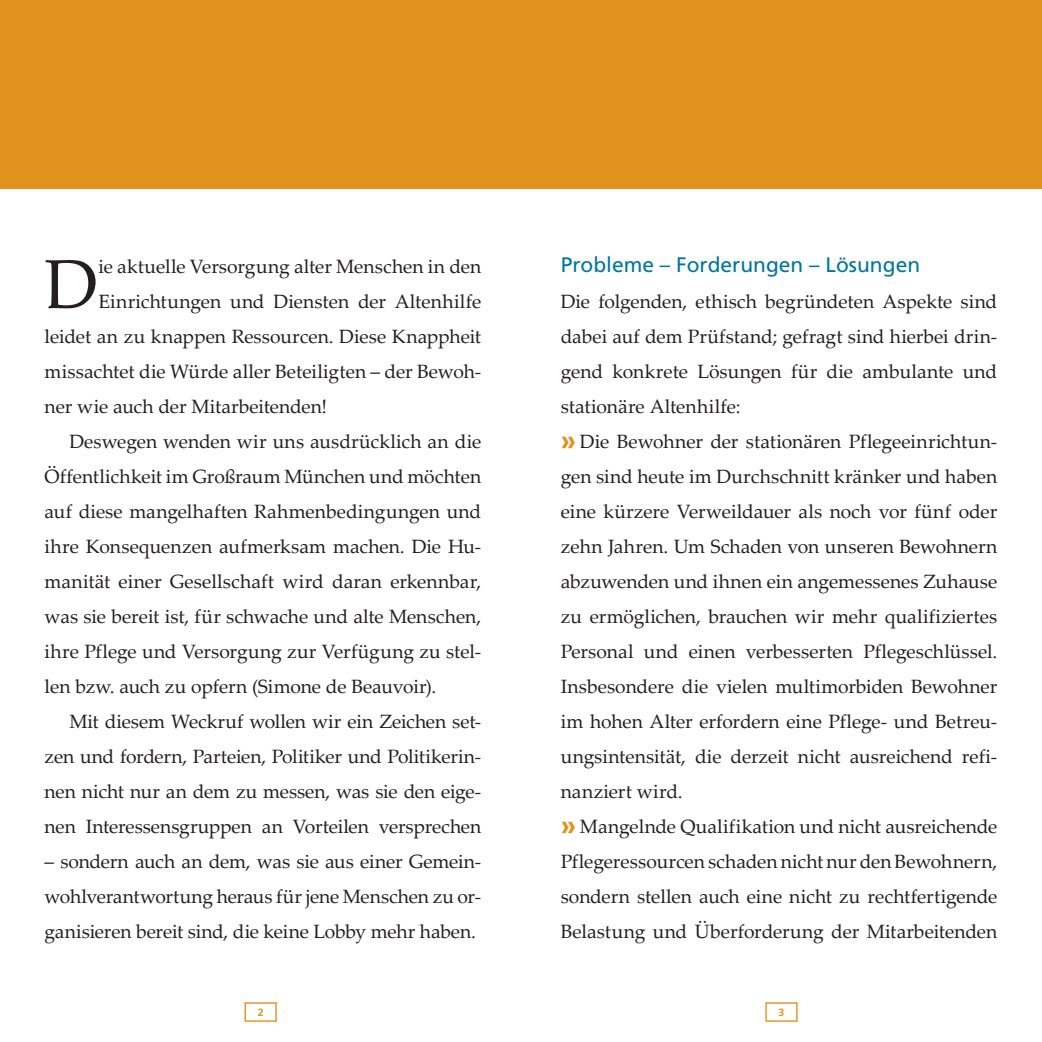
<style>
.page{position:relative;width:1042px;height:1042px;background:#fff}
.page>*{position:absolute;margin:0;border:0;box-sizing:border-box;transform-origin:0 0}
.t1{font:69.48px "Palatino Linotype";color:#231f20}
.t2{font:21px "Frutiger";color:#0076a3}
.t3{font:19.25px/35px "Palatino Linotype";color:#231f20;text-align:justify}
.t4{font:700 10.5px "Frutiger";color:#e2931e}
.s1{font-family:"Frutiger";font-weight:700;font-size:28px;color:#e2931e}
</style>
<div class="page">
<div style="left:765px;top:1002px;width:32px;height:20px;border:1px solid #e2931e"></div>
<div style="left:244px;top:1002px;width:33px;height:20px;border:1px solid #e2931e"></div>
<div style="left:0;top:0;width:1042px;height:189px;background:#e2931e"></div>
<h1 class="t1" style="left:45px;top:235px;width:55px">D</h1>
<p class="t3" style="left:98px;top:248px;width:384px">ie aktuelle Versorgung alter Menschen in den</p>
<p class="t3" style="left:98px;top:283px;width:384px">Einrichtungen und Diensten der Altenhilfe</p>
<p class="t3" style="left:45px;top:318px;width:438px">leidet an zu knappen Ressourcen. Diese Knappheit</p>
<p class="t3" style="left:45px;top:353px;width:438px">missachtet die Würde aller Beteiligten – der Bewoh-</p>
<p class="t3" style="left:45px;top:388px;width:284px">ner wie auch der Mitarbeitenden!</p>
<p class="t3" style="left:69px;top:423px;width:413px">Deswegen wenden wir uns ausdrücklich an die</p>
<p class="t3" style="left:45px;top:458px;width:438px">Öffentlichkeit im Großraum München und möchten</p>
<p class="t3" style="left:45px;top:493px;width:438px">auf diese mangelhaften Rahmenbedingungen und</p>
<p class="t3" style="left:45px;top:528px;width:438px">ihre Konsequenzen aufmerksam machen. Die Hu-</p>
<p class="t3" style="left:45px;top:563px;width:438px">manität einer Gesellschaft wird daran erkennbar,</p>
<p class="t3" style="left:45px;top:598px;width:438px">was sie bereit ist, für schwache und alte Menschen,</p>
<p class="t3" style="left:45px;top:633px;width:438px">ihre Pflege und Versorgung zur Verfügung zu stel-</p>
<p class="t3" style="left:45px;top:668px;width:393px">len bzw. auch zu opfern (Simone de Beauvoir).</p>
<p class="t3" style="left:69px;top:703px;width:413px">Mit diesem Weckruf wollen wir ein Zeichen set-</p>
<p class="t3" style="left:45px;top:738px;width:438px">zen und fordern, Parteien, Politiker und Politikerin-</p>
<p class="t3" style="left:45px;top:773px;width:438px">nen nicht nur an dem zu messen, was sie den eige-</p>
<p class="t3" style="left:45px;top:808px;width:438px">nen Interessensgruppen an Vorteilen versprechen</p>
<p class="t3" style="left:45px;top:843px;width:438px">– sondern auch an dem, was sie aus einer Gemein&shy;wohlverantwortung heraus für jene Menschen zu or&shy;ganisieren bereit sind, die keine Lobby mehr haben.</p>
<p class="t2" style="left:561px;top:252px;width:361px">Probleme – Forderungen – Lösungen</p>
<p class="t3" style="left:561px;top:283px;width:438px;text-align:left">Die folgenden, ethisch begründeten Aspekte sind dabei auf dem Prüfstand; gefragt sind hierbei drin&shy;gend konkrete Lösungen für die ambulante und stationäre Altenhilfe:<br><span class="s1">»</span> Die Bewohner der stationären Pflegeeinrichtun&shy;gen sind heute im Durchschnitt kränker und haben eine kürzere Verweildauer als noch vor fünf oder zehn Jahren. Um Schaden von unseren Bewohnern abzuwenden und ihnen ein angemessenes Zuhause zu ermöglichen, brauchen wir mehr qualifiziertes Personal und einen verbesserten Pflegeschlüssel.<br>Insbesondere die vielen multimorbiden Bewohner im hohen Alter erfordern eine Pflege- und Betreu&shy;ungsintensität, die derzeit nicht ausreichend refi&shy;nanziert wird.<br><span class="s1">»</span> Mangelnde Qualifikation und nicht ausreichende Pflegeressourcen schaden nicht nur den Bewohnern, sondern stellen auch eine nicht zu rechtfertigende Belastung und Überforderung der Mitarbeitenden</p>
<p class="t4" style="left:258px;top:1006px;width:7px">2</p>
<p class="t4" style="left:778px;top:1006px;width:7px">3</p>
</div>
